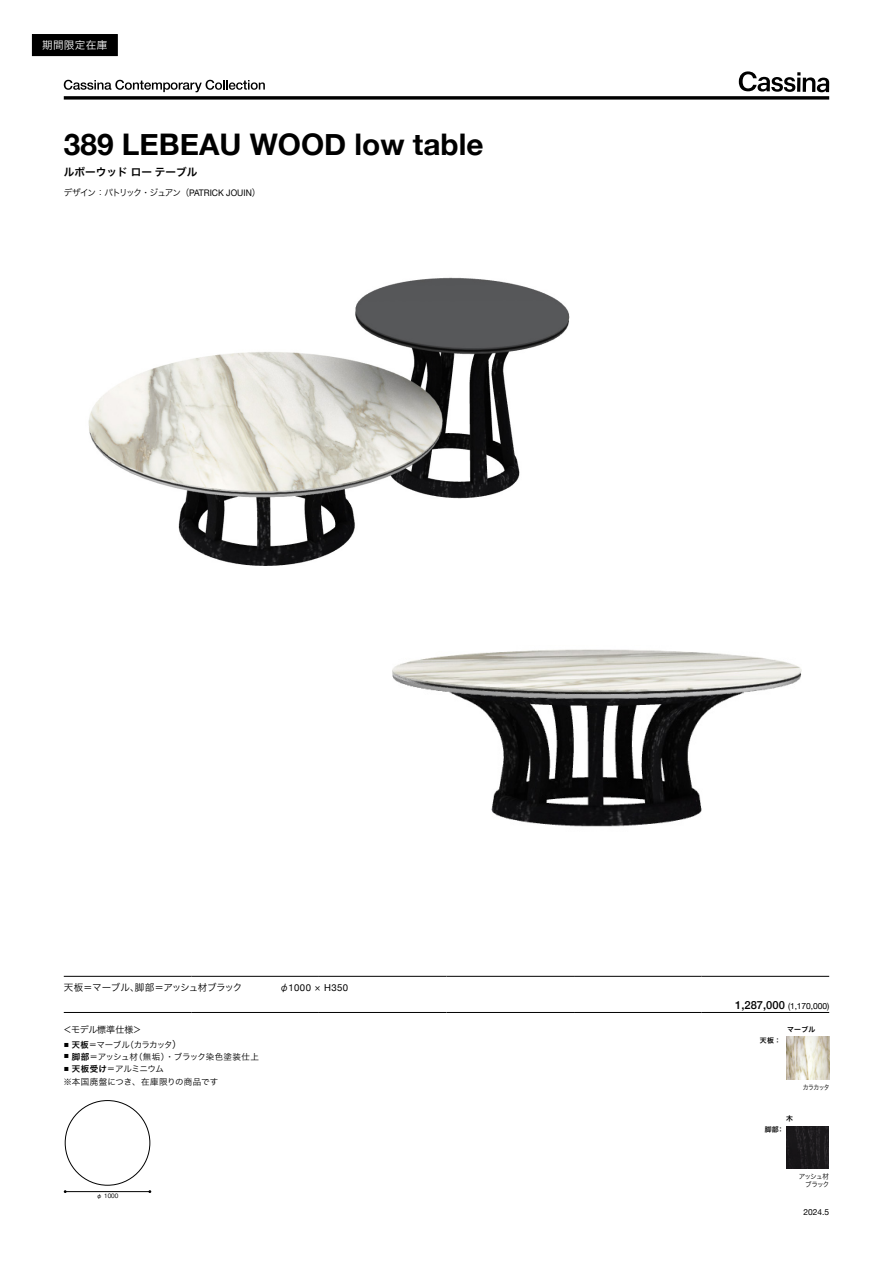
<style>
.page{position:relative;width:893px;height:1263px;background:#fff}
.page>*{position:absolute;margin:0;border:0;box-sizing:border-box;transform-origin:0 0}
.t1{font:700 29.7px "Helvetica Neue";color:#000}
.t2{font:10.65px "Hira Kaku Pro W6";color:#000}
.t3{font:10.65px "Hira Kaku Pro W3";letter-spacing:.03em;color:#fff}
.t4{font:9.6px "Hira Kaku Pro W3";letter-spacing:-.04em;color:#000}
.t5{font:9.6px "Helvetica Neue";letter-spacing:.04em;color:#000}
.t6{font:9px "Hira Kaku Pro W3";letter-spacing:-.135em;color:#000;scale:.95 1}
.t7{font:9px "Hira Kaku Pro W3";letter-spacing:-.01em;color:#000}
.t8{font:8.55px/12.8px "Hira Kaku Pro W3";letter-spacing:-.025em;color:#000}
.t9{font:8.55px "Helvetica Neue";letter-spacing:-.01em;color:#000}
.t10{font:8.55px "Hira Kaku Pro W3";letter-spacing:-.085em;color:#000}
.t11{font:8.4px "Helvetica Neue";color:#000}
.t12{font:6.9px "Hira Kaku Pro W6";letter-spacing:.04em;color:#000}
.t13{font:6.9px/8.6px "Hira Kaku Pro W3";letter-spacing:-.11em;color:#000;text-align:right;scale:.95 1}
.t14{font:6.9px "Hira Kaku Pro W3";letter-spacing:-.11em;color:#000;scale:.84 1}
.t15{font:6px "Gothic BBB Pro Medium 90 pv RKSJ H";color:#000;scale:.95 1}
.s1{font-family:"Helvetica Neue"}
.s2{font-family:"Hira Kaku Pro W3"}
.s3{font-family:"Hira Kaku Pro W6";font-size:5.25px}
.s4{font-family:"Hira Kaku Pro W6"}
.s5{font-size:9.6px}
.s6{font-weight:500;font-size:11.1px}
</style>
<div class="page">
<svg style="left:32px;top:34px;width:85px;height:22px"></svg>
<div style="left:33px;top:35px;width:84px;height:20px;border:1px solid #000"></div>
<hr style="left:64px;top:1012px;width:127px;height:1px;background:#000">
<hr style="left:191px;top:1012px;width:128px;height:1px;background:#000">
<hr style="left:319px;top:1012px;width:127px;height:1px;background:#000">
<hr style="left:446px;top:1012px;width:128px;height:1px;background:#000">
<hr style="left:574px;top:1012px;width:128px;height:1px;background:#000">
<hr style="left:702px;top:1012px;width:127px;height:1px;background:#000">
<hr style="left:64px;top:976px;width:127px;height:1px;background:#000">
<hr style="left:191px;top:976px;width:128px;height:1px;background:#000">
<hr style="left:319px;top:976px;width:127px;height:1px;background:#000">
<hr style="left:446px;top:976px;width:128px;height:1px;background:#000">
<hr style="left:574px;top:976px;width:128px;height:1px;background:#000">
<hr style="left:702px;top:976px;width:127px;height:1px;background:#000">
<img style="left:787px;top:1126px;width:42px;height:42px">
<img style="left:392px;top:649px;width:410px;height:178px">
<img style="left:88px;top:277px;width:482px;height:289px">
<img style="left:787px;top:1036px;width:42px;height:43px">
<hr style="left:65px;top:1191px;width:85px;height:1px;background:#000">
<svg style="left:64px;top:96px;width:765px;height:4px"></svg>
<svg style="left:739px;top:71px;width:90px;height:21px"></svg>
<svg style="left:64px;top:80px;width:201px;height:12px"></svg>
<p class="t3" style="left:42px;top:36px;width:67px">期間限定在庫</p>
<h1 class="t1" style="left:64px;top:121px;width:421px">389 LEBEAU WOOD low table</h1>
<p class="t2" style="left:64px;top:162px;width:135px">ルボーウッドローテーブル</p>
<p class="t6" style="left:64px;top:184px;width:209px">デザイン：パトリック・ジュアン（<span class="s1">PATRICK JOUIN</span>）</p>
<p class="t4" style="left:64px;top:978px;width:180px">天板＝マーブル、脚部＝アッシュ材ブラック</p>
<p class="t5" style="left:280px;top:980px;width:70px"><span class="s2">φ</span>1000 <span class="s2">×</span> H350</p>
<p class="t7" style="left:63px;top:1022px;width:80px">＜モデル標準仕様＞</p>
<p class="t10" style="left:64px;top:1037px;width:120px"><span class="s3">■</span> <span class="s4">天板</span>＝マーブル（カラカッタ<span class="s5">）</span></p>
<p class="t8" style="left:64px;top:1049px;width:197px"><span class="s3">■</span> <span class="s4">脚部</span>＝アッシュ材（無垢）・ブラック染色塗装仕上</p>
<p class="t8" style="left:63px;top:1062px;width:156px"><span class="s3">■</span> <span class="s4">天板受け</span>＝アルミニウム<br>※本国廃盤につき、在庫限りの商品です</p>
<p class="t15" style="left:97px;top:1191px;width:25px">φ 1000</p>
<p class="t9" style="left:735px;top:1000px;width:96px"><span class="s6">1,287,000</span> (1,170,000)</p>
<p class="t12" style="left:760px;top:1034px;width:23px">天板：</p>
<p class="t12" style="left:787px;top:1023px;width:30px">マーブル</p>
<p class="t12" style="left:786px;top:1112px;width:8px">木</p>
<p class="t14" style="left:803px;top:1081px;width:33px">カラカッタ</p>
<p class="t12" style="left:765px;top:1123px;width:21px">脚部：</p>
<p class="t13" style="left:799px;top:1171px;width:34px">アッシュ材ブラック</p>
<p class="t11" style="left:803px;top:1206px;width:27px">2024.5</p>
</div>
